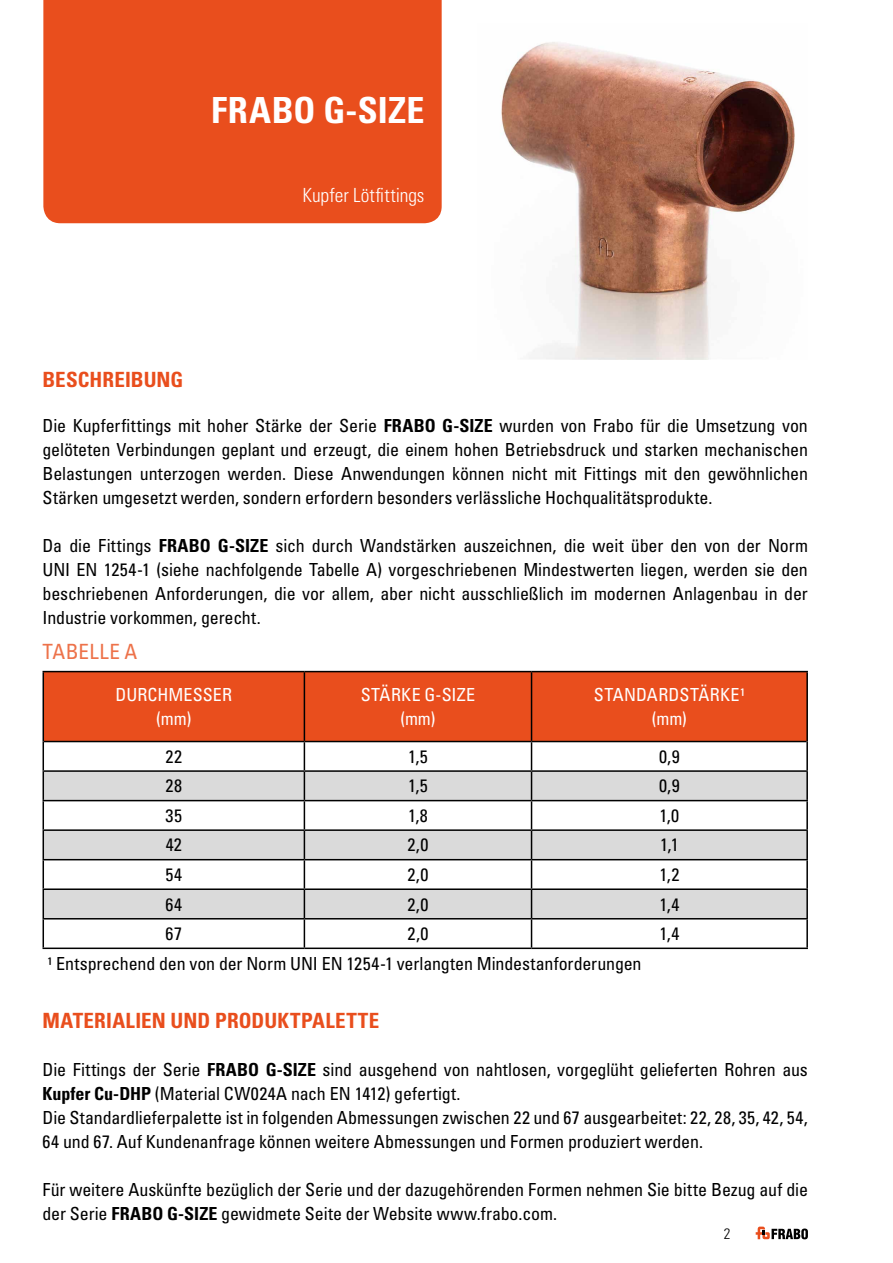
<style>
.page{position:relative;width:893px;height:1263px;background:#fff}
.page>*{position:absolute;margin:0;border:0;box-sizing:border-box;transform-origin:0 0}
.t1{font:700 condensed 36px "Univers LT Std";letter-spacing:.01em;color:#fff}
.t2{font:700 condensed 21px "Univers LT Std";letter-spacing:.005em;color:#e94e1d}
.t3{font:condensed 21px "Univers LT Std";letter-spacing:.02em;color:#ed724a}
.t4{font:300 condensed 19.5px "Univers LT Std";color:#fff}
.t5{font:condensed 18px/24px "Univers LT Std";letter-spacing:-.01em;color:#000;text-align:justify}
.t6{font:condensed 18px/24px "Univers LT Std";letter-spacing:.01em;color:#fff;text-align:center}
.t7{font:300 condensed 15px "Univers LT Std";color:#000}
.s1{font-weight:700}
</style>
<div class="page">
<svg style="left:756px;top:1226px;width:52px;height:13px"></svg>
<div style="left:44px;top:672px;width:762px;height:69px;background:#e94e1d"></div>
<svg style="left:43px;top:742px;width:764px;height:208px"></svg>
<svg style="left:44px;top:772px;width:762px;height:146px;fill:#dadada"></svg>
<hr style="left:806px;top:741px;width:2px;height:29px;background:#000">
<hr style="left:43px;top:770px;width:261px;height:2px;background:#000">
<hr style="left:304px;top:770px;width:227px;height:2px;background:#000">
<hr style="left:531px;top:770px;width:277px;height:2px;background:#000">
<hr style="left:806px;top:772px;width:2px;height:28px;background:#000">
<hr style="left:43px;top:800px;width:261px;height:1px;background:#000">
<hr style="left:304px;top:800px;width:227px;height:1px;background:#000">
<hr style="left:531px;top:800px;width:277px;height:1px;background:#000">
<hr style="left:806px;top:801px;width:2px;height:28px;background:#000">
<hr style="left:43px;top:829px;width:261px;height:2px;background:#000">
<hr style="left:304px;top:829px;width:227px;height:2px;background:#000">
<hr style="left:531px;top:829px;width:277px;height:2px;background:#000">
<hr style="left:806px;top:831px;width:2px;height:28px;background:#000">
<hr style="left:43px;top:859px;width:261px;height:1px;background:#000">
<hr style="left:304px;top:859px;width:227px;height:1px;background:#000">
<hr style="left:531px;top:859px;width:277px;height:1px;background:#000">
<hr style="left:806px;top:860px;width:2px;height:28px;background:#000">
<hr style="left:43px;top:888px;width:261px;height:2px;background:#000">
<hr style="left:304px;top:888px;width:227px;height:2px;background:#000">
<hr style="left:531px;top:888px;width:277px;height:2px;background:#000">
<hr style="left:806px;top:890px;width:2px;height:28px;background:#000">
<hr style="left:43px;top:918px;width:261px;height:1px;background:#000">
<svg style="left:43px;top:741px;width:1px;height:206px"></svg>
<hr style="left:304px;top:918px;width:227px;height:1px;background:#000">
<svg style="left:304px;top:742px;width:1px;height:205px"></svg>
<hr style="left:531px;top:918px;width:277px;height:1px;background:#000">
<svg style="left:531px;top:742px;width:1px;height:205px"></svg>
<hr style="left:806px;top:919px;width:2px;height:28px;background:#000">
<hr style="left:43px;top:947px;width:261px;height:2px;background:#000">
<hr style="left:304px;top:947px;width:227px;height:2px;background:#000">
<hr style="left:531px;top:947px;width:277px;height:2px;background:#000">
<hr style="left:43px;top:671px;width:261px;height:1px;background:#000">
<hr style="left:43px;top:672px;width:1px;height:69px;background:#000">
<hr style="left:304px;top:671px;width:227px;height:1px;background:#000">
<hr style="left:304px;top:672px;width:1px;height:69px;background:#000">
<hr style="left:531px;top:671px;width:277px;height:1px;background:#000">
<hr style="left:531px;top:672px;width:1px;height:69px;background:#000">
<hr style="left:806px;top:672px;width:2px;height:69px;background:#000">
<hr style="left:44px;top:741px;width:260px;height:1px;background:#000">
<hr style="left:304px;top:741px;width:227px;height:1px;background:#000">
<hr style="left:531px;top:741px;width:275px;height:1px;background:#000">
<img style="left:501px;top:42px;width:294px;height:318px">
<div style="left:43px;top:0;width:399px;height:223px;background:#e94e1d"></div>
<h1 class="t1" style="left:211px;top:88px;width:215px">FRABO G-SIZE</h1>
<p class="t4" style="left:303px;top:184px;width:123px">Kupfer Lötfittings</p>
<p class="t2" style="left:43px;top:367px;width:142px">BESCHREIBUNG</p>
<p class="t5" style="left:43px;top:414px;width:767px">Die Kupferfittings mit hoher Stärke der Serie <span class="s1">FRABO G-SIZE</span> wurden von Frabo für die Umsetzung von gelöteten Verbindungen geplant und erzeugt, die einem hohen Betriebsdruck und starken mechanischen Belastungen unterzogen werden. Diese Anwendungen können nicht mit Fittings mit den gewöhnlichen Stärken umgesetzt werden, sondern erfordern besonders verlässliche Hochqualitätsprodukte.</p>
<p class="t5" style="left:43px;top:534px;width:767px">Da die Fittings <span class="s1">FRABO G-SIZE</span> sich durch Wandstärken auszeichnen, die weit über den von der Norm UNI EN 1254-1 (siehe nachfolgende Tabelle A) vorgeschriebenen Mindestwerten liegen, werden sie den beschriebenen Anforderungen, die vor allem, aber nicht ausschließlich im modernen Anlagenbau in der Industrie vorkommen, gerecht.</p>
<p class="t3" style="left:43px;top:638px;width:96px">TABELLE A</p>
<p class="t6" style="left:115px;top:682px;width:118px">DURCHMESSER (mm)</p>
<p class="t6" style="left:361px;top:682px;width:116px">STÄRKE G-SIZE (mm)</p>
<p class="t6" style="left:594px;top:682px;width:152px">STANDARDSTÄRKE¹ (mm)</p>
<p class="t5" style="left:166px;top:744px;width:18px">22</p>
<p class="t5" style="left:408px;top:744px;width:21px">1,5</p>
<p class="t5" style="left:659px;top:744px;width:22px">0,9</p>
<p class="t5" style="left:166px;top:774px;width:18px">28</p>
<p class="t5" style="left:408px;top:774px;width:21px">1,5</p>
<p class="t5" style="left:659px;top:774px;width:22px">0,9</p>
<p class="t5" style="left:166px;top:803px;width:18px">35</p>
<p class="t5" style="left:408px;top:803px;width:21px">1,8</p>
<p class="t5" style="left:659px;top:803px;width:21px">1,0</p>
<p class="t5" style="left:166px;top:833px;width:18px">42</p>
<p class="t5" style="left:407px;top:833px;width:23px">2,0</p>
<p class="t5" style="left:660px;top:833px;width:20px">1,1</p>
<p class="t5" style="left:165px;top:862px;width:18px">54</p>
<p class="t5" style="left:407px;top:862px;width:23px">2,0</p>
<p class="t5" style="left:659px;top:862px;width:21px">1,2</p>
<p class="t5" style="left:165px;top:892px;width:18px">64</p>
<p class="t5" style="left:407px;top:892px;width:23px">2,0</p>
<p class="t5" style="left:659px;top:892px;width:21px">1,4</p>
<p class="t5" style="left:166px;top:921px;width:18px">67</p>
<p class="t5" style="left:407px;top:921px;width:23px">2,0</p>
<p class="t5" style="left:659px;top:921px;width:21px">1,4</p>
<p class="t5" style="left:48px;top:951px;width:595px">¹ Entsprechend den von der Norm UNI EN 1254-1 verlangten Mindestanforderungen</p>
<p class="t2" style="left:43px;top:1007px;width:338px">MATERIALIEN UND PRODUKTPALETTE</p>
<p class="t5" style="left:43px;top:1057px;width:767px;text-align:left">Die Fittings der Serie <span class="s1">FRABO G-SIZE</span> sind ausgehend von nahtlosen, vorgeglüht gelieferten Rohren aus <span class="s1">Kupfer Cu-DHP</span> (Material CW024A nach EN 1412) gefertigt.<br>Die Standardlieferpalette ist in folgenden Abmessungen zwischen 22 und 67 ausgearbeitet: 22, 28, 35, 42, 54, 64 und 67. Auf Kundenanfrage können weitere Abmessungen und Formen produziert werden.</p>
<p class="t5" style="left:43px;top:1177px;width:767px">Für weitere Auskünfte bezüglich der Serie und der dazugehörenden Formen nehmen Sie bitte Bezug auf die der Serie <span class="s1">FRABO G-SIZE</span> gewidmete Seite der Website www.frabo.com.</p>
<p class="t7" style="left:724px;top:1225px;width:8px">2</p>
</div>
